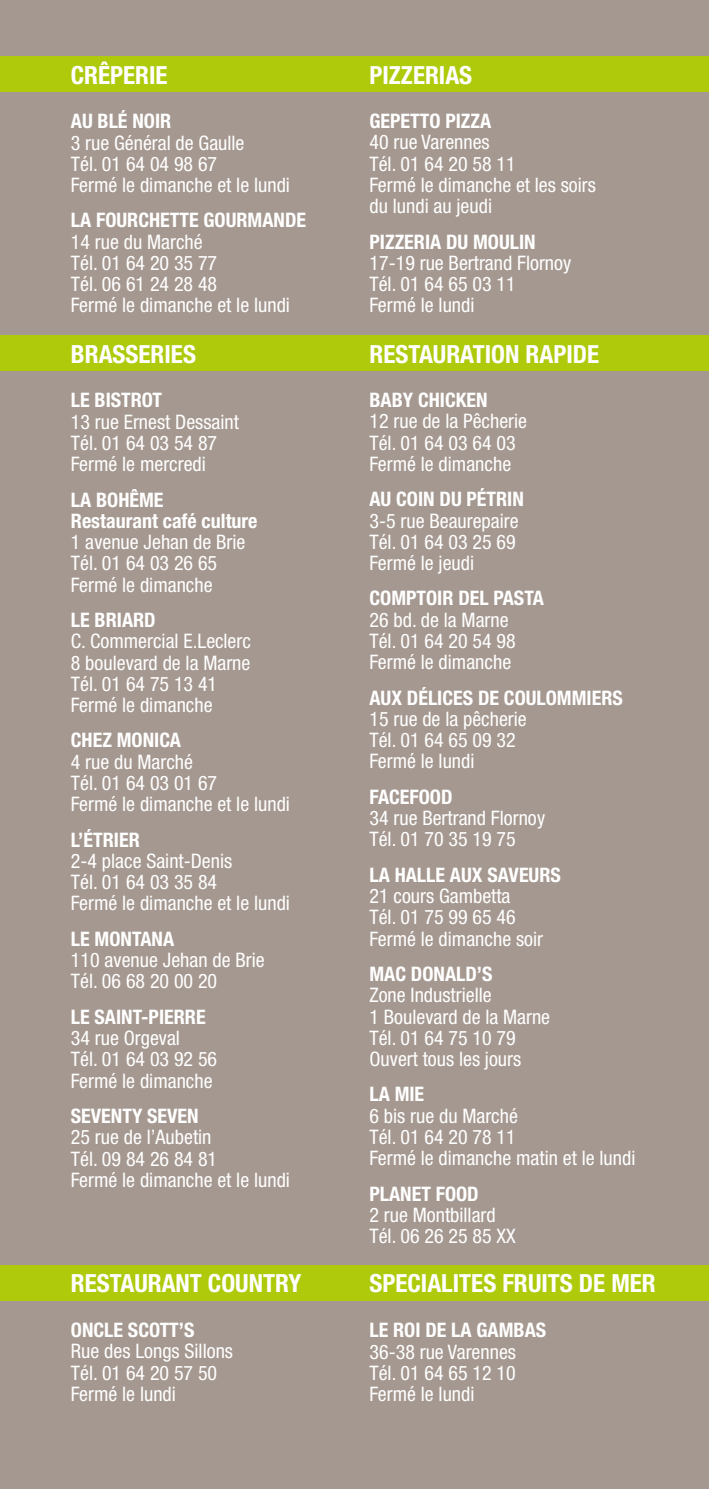
<style>
.page{position:relative;width:709px;height:1489px;background:#fff}
.page>*{position:absolute;margin:0;border:0;box-sizing:border-box;transform-origin:0 0}
.t1{font:700 condensed 25px "Helvetica Neue";color:#fff}
.t2{font:condensed 20px/21.2px "Helvetica Neue";color:#fff}
.t3{font:700 condensed 20px/21.2px "Helvetica Neue";color:#fff}
</style>
<div class="page">
<div style="left:0;top:0;width:709px;height:1488px;background:#a59890"></div>
<div style="left:0;top:57px;width:709px;height:35px;background:#afca0b"></div>
<div style="left:0;top:335px;width:709px;height:35px;background:#afca0b"></div>
<div style="left:0;top:1264px;width:709px;height:36px;background:#afca0b"></div>
<p class="t1" style="left:71px;top:60px;width:98px">CRÊPERIE</p>
<p class="t3" style="left:71px;top:110px;width:102px">AU BLÉ NOIR</p>
<p class="t2" style="left:71px;top:132px;width:221px">3 rue Général de Gaulle<br>Tél. 01 64 04 98 67<br>Fermé le dimanche et le lundi</p>
<p class="t3" style="left:71px;top:209px;width:237px">LA FOURCHETTE GOURMANDE</p>
<p class="t2" style="left:71px;top:231px;width:221px">14 rue du Marché<br>Tél. 01 64 20 35 77<br>Tél. 06 61 24 28 48<br>Fermé le dimanche et le lundi</p>
<p class="t1" style="left:369px;top:60px;width:104px">PIZZERIAS</p>
<p class="t3" style="left:369px;top:110px;width:123px">GEPETTO PIZZA</p>
<p class="t2" style="left:369px;top:132px;width:228px">40 rue Varennes<br>Tél. 01 64 20 58 11<br>Fermé le dimanche et les soirs du lundi au jeudi</p>
<p class="t3" style="left:369px;top:231px;width:168px">PIZZERIA DU MOULIN</p>
<p class="t2" style="left:369px;top:252px;width:203px">17-19 rue Bertrand Flornoy<br>Tél. 01 64 65 03 11<br>Fermé le lundi</p>
<p class="t1" style="left:71px;top:338px;width:127px">BRASSERIES</p>
<p class="t1" style="left:369px;top:338px;width:231px">RESTAURATION RAPIDE</p>
<p class="t3" style="left:71px;top:389px;width:93px">LE BISTROT</p>
<p class="t2" style="left:71px;top:411px;width:169px">13 rue Ernest Dessaint<br>Tél. 01 64 03 54 87<br>Fermé le mercredi</p>
<p class="t3" style="left:71px;top:488px;width:188px">LA BOHÊME<br>Restaurant café culture</p>
<p class="t2" style="left:71px;top:531px;width:176px">1 avenue Jehan de Brie<br>Tél. 01 64 03 26 65<br>Fermé le dimanche</p>
<p class="t3" style="left:71px;top:609px;width:86px">LE BRIARD</p>
<p class="t2" style="left:71px;top:630px;width:181px">C. Commercial E.Leclerc<br>8 boulevard de la Marne<br>Tél. 01 64 75 13 41<br>Fermé le dimanche</p>
<p class="t3" style="left:71px;top:729px;width:111px">CHEZ MONICA</p>
<p class="t2" style="left:71px;top:750px;width:221px">4 rue du Marché<br>Tél. 01 64 03 01 67<br>Fermé le dimanche et le lundi</p>
<p class="t3" style="left:71px;top:828px;width:70px">L’ÉTRIER</p>
<p class="t2" style="left:71px;top:850px;width:221px">2-4 place Saint-Denis<br>Tél. 01 64 03 35 84<br>Fermé le dimanche et le lundi</p>
<p class="t3" style="left:71px;top:927px;width:105px">LE MONTANA</p>
<p class="t2" style="left:71px;top:949px;width:195px">110 avenue Jehan de Brie<br>Tél. 06 68 20 00 20</p>
<p class="t3" style="left:71px;top:1005px;width:136px">LE SAINT-PIERRE</p>
<p class="t2" style="left:71px;top:1027px;width:148px">34 rue Orgeval<br>Tél. 01 64 03 92 56<br>Fermé le dimanche</p>
<p class="t3" style="left:71px;top:1104px;width:129px">SEVENTY SEVEN</p>
<p class="t2" style="left:71px;top:1126px;width:221px">25 rue de l’Aubetin<br>Tél. 09 84 26 84 81<br>Fermé le dimanche et le lundi</p>
<p class="t3" style="left:369px;top:389px;width:120px">BABY CHICKEN</p>
<p class="t2" style="left:369px;top:410px;width:159px">12 rue de la Pêcherie<br>Tél. 01 64 03 64 03<br>Fermé le dimanche</p>
<p class="t3" style="left:369px;top:488px;width:156px">AU COIN DU PÉTRIN</p>
<p class="t2" style="left:369px;top:509px;width:151px">3-5 rue Beaurepaire<br>Tél. 01 64 03 25 69<br>Fermé le jeudi</p>
<p class="t3" style="left:369px;top:587px;width:176px">COMPTOIR DEL PASTA</p>
<p class="t2" style="left:369px;top:609px;width:148px">26 bd. de la Marne<br>Tél. 01 64 20 54 98<br>Fermé le dimanche</p>
<p class="t3" style="left:369px;top:686px;width:255px">AUX DÉLICES DE COULOMMIERS</p>
<p class="t2" style="left:369px;top:708px;width:159px">15 rue de la pêcherie<br>Tél. 01 64 65 09 32<br>Fermé le lundi</p>
<p class="t3" style="left:369px;top:785px;width:84px">FACEFOOD</p>
<p class="t2" style="left:369px;top:807px;width:177px">34 rue Bertrand Flornoy<br>Tél. 01 70 35 19 75</p>
<p class="t3" style="left:369px;top:863px;width:193px">LA HALLE AUX SAVEURS</p>
<p class="t2" style="left:369px;top:885px;width:175px">21 cours Gambetta<br>Tél. 01 75 99 65 46<br>Fermé le dimanche soir</p>
<p class="t3" style="left:369px;top:962px;width:124px">MAC DONALD’S</p>
<p class="t2" style="left:369px;top:984px;width:182px">Zone Industrielle<br>1 Boulevard de la Marne<br>Tél. 01 64 75 10 79<br>Ouvert tous les jours</p>
<p class="t3" style="left:369px;top:1083px;width:56px">LA MIE</p>
<p class="t2" style="left:369px;top:1104px;width:267px">6 bis rue du Marché<br>Tél. 01 64 20 78 11<br>Fermé le dimanche matin et le lundi</p>
<p class="t3" style="left:369px;top:1182px;width:111px">PLANET FOOD</p>
<p class="t2" style="left:369px;top:1203px;width:148px">2 rue Montbillard<br>Tél. 06 26 25 85 XX</p>
<p class="t1" style="left:71px;top:1268px;width:232px">RESTAURANT COUNTRY</p>
<p class="t1" style="left:369px;top:1268px;width:288px">SPECIALITES FRUITS DE MER</p>
<p class="t3" style="left:369px;top:1319px;width:178px">LE ROI DE LA GAMBAS</p>
<p class="t2" style="left:369px;top:1340px;width:148px;text-align:justify">36-38 rue Varennes Tél. 01 64 65 12 10<br>Fermé le lundi</p>
<p class="t3" style="left:71px;top:1318px;width:125px">ONCLE SCOTT’S</p>
<p class="t2" style="left:71px;top:1340px;width:164px">Rue des Longs Sillons<br>Tél. 01 64 20 57 50<br>Fermé le lundi</p>
</div>
